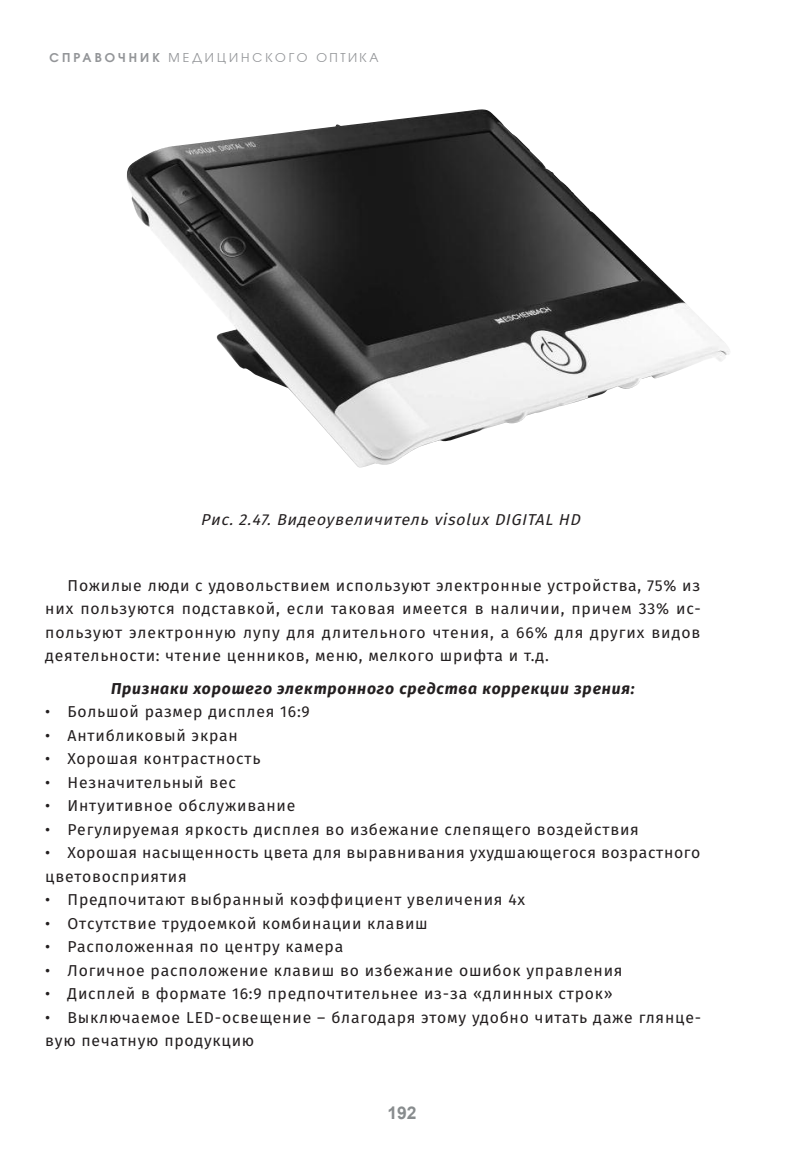
<style>
.page{position:relative;width:804px;height:1156px;background:#fff}
.page>*{position:absolute;margin:0;border:0;box-sizing:border-box;transform-origin:0 0}
.t1{font:700 17.5px "Arial";color:#888c8e}
.t2{font:15.75px/23.4px "Fira Sans";letter-spacing:.05em;color:#231f20}
.t3{font:italic 700 15.75px "Fira Sans";letter-spacing:.05em;color:#231f20}
.t4{font:italic 15.75px "Fira Sans";color:#231f20}
.t5{font:12.25px "Avant Garde Gothic C";letter-spacing:.25em;color:#939598}
.s1{font-weight:600}
</style>
<div class="page">
<img style="left:126px;top:109px;width:604px;height:359px">
<p class="t5" style="left:50px;top:50px;width:330px"><span class="s1">Справочник</span> медицинского оптика</p>
<p class="t4" style="left:200px;top:513px;width:384px">Рис. 2.47. Видеоувеличитель visolux DIGITAL HD</p>
<p class="t2" style="left:45px;top:575px;width:657px;text-align:justify;text-indent:22px">Пожилые люди с удовольствием используют электронные устройства, 75% из них пользуются подставкой, если таковая имеется в наличии, причем 33% ис&shy;пользуют электронную лупу для длительного чтения, а 66% для других видов деятельности: чтение ценников, меню, мелкого шрифта и т.д.</p>
<p class="t3" style="left:111px;top:682px;width:525px">Признаки хорошего электронного средства коррекции зрения:</p>
<p class="t2" style="left:45px;top:701px;width:266px">• Большой размер дисплея 16:9</p>
<p class="t2" style="left:45px;top:725px;width:194px">• Антибликовый экран</p>
<p class="t2" style="left:45px;top:748px;width:217px">• Хорошая контрастность</p>
<p class="t2" style="left:45px;top:772px;width:192px">• Незначительный вес</p>
<p class="t2" style="left:45px;top:795px;width:252px">• Интуитивное обслуживание</p>
<p class="t2" style="left:45px;top:819px;width:595px">• Регулируемая яркость дисплея во избежание слепящего воздействия</p>
<p class="t2" style="left:45px;top:842px;width:656px">• Хорошая насыщенность цвета для выравнивания ухудшающегося возрастного цветовосприятия</p>
<p class="t2" style="left:45px;top:889px;width:481px">• Предпочитают выбранный коэффициент увеличения 4x</p>
<p class="t2" style="left:45px;top:913px;width:384px">• Отсутствие трудоемкой комбинации клавиш</p>
<p class="t2" style="left:45px;top:936px;width:299px">• Расположенная по центру камера</p>
<p class="t2" style="left:45px;top:960px;width:579px">• Логичное расположение клавиш во избежание ошибок управления</p>
<p class="t2" style="left:45px;top:983px;width:569px">• Дисплей в формате 16:9 предпочтительнее из-за «длинных строк»</p>
<p class="t2" style="left:45px;top:1007px;width:657px">• Выключаемое LED-освещение – благодаря этому удобно читать даже глянце&shy;вую печатную продукцию</p>
<p class="t1" style="left:387px;top:1103px;width:31px">192</p>
</div>
